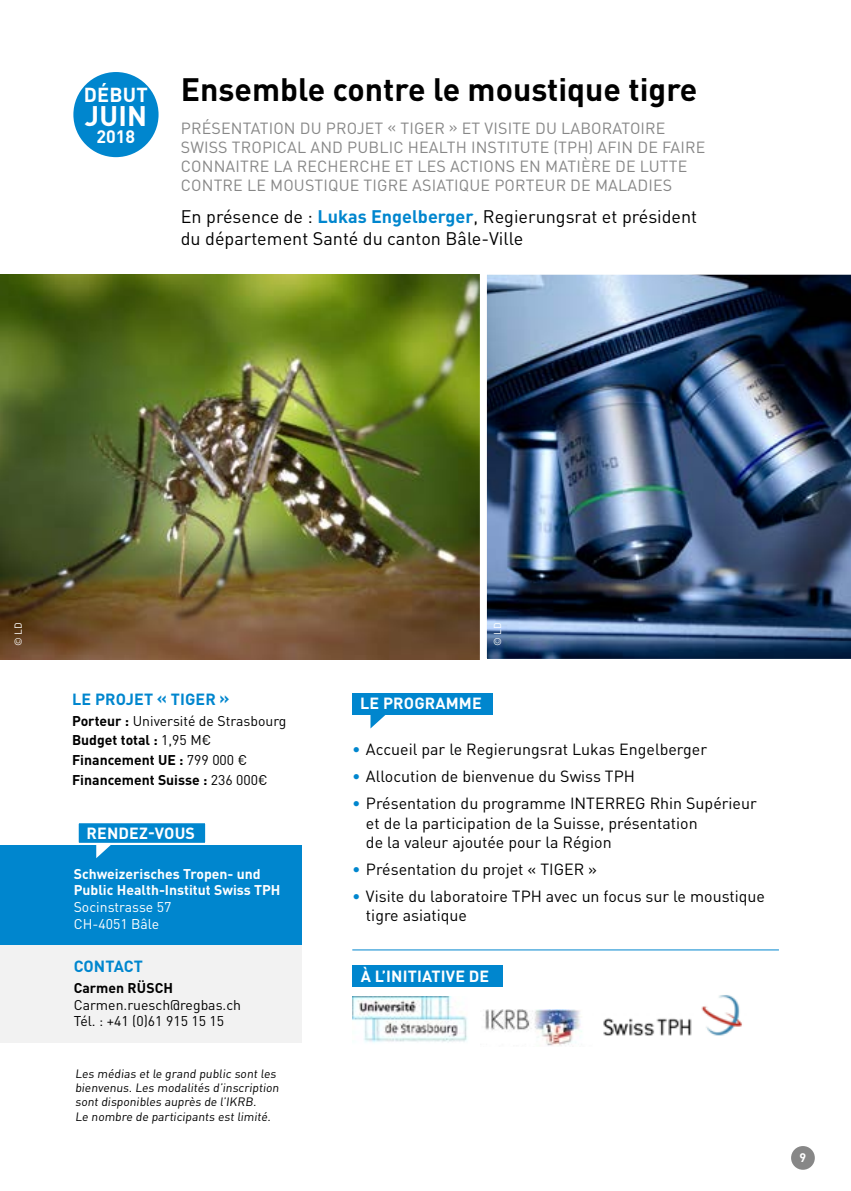
<style>
.page{position:relative;width:851px;height:1191px;background:#fff}
.page>*{position:absolute;margin:0;border:0;box-sizing:border-box;transform-origin:0 0}
.t1{font:700 32px "DIN Pro";color:#000}
.t2{font:700 28px "DIN Pro";color:#fff}
.t3{font:18px/21.6px "DIN Pro";color:#000}
.t4{font:700 17.8px "DIN Pro";color:#fff}
.t5{font:16px/19.2px "DIN Pro";color:#000}
.t6{font:16px/19.2px "DIN Pro";letter-spacing:.01em;color:#878787}
.t7{font:700 16px "DIN Pro";letter-spacing:.01em;color:#fff}
.t8{font:700 16px "DIN Pro";letter-spacing:.01em;color:#0086ce}
.t9{font:700 14px/19.6px "DIN Pro";color:#000}
.t10{font:700 14px/16.8px "DIN Pro";color:#fff}
.t11{font:14px/16.8px "DIN Pro";color:#000}
.t12{font:14px/16.8px "DIN Pro";color:#fff}
.t13{font:700 12.4px "DIN Pro";color:#fff}
.t14{font:12px/14.4px "DIN Pro";color:#000}
.t15{font:10px "DIN Pro";color:#fff}
.s1{font-size:20px;color:#fff}
.s2{font-weight:700;color:#0086ce}
.s3{font-weight:400}
.s4{color:#0086ce}
</style>
<div class="page">
<img style="left:0;top:275px;width:476px;height:384px">
<img style="left:476px;top:274px;width:374px;height:386px">
<div style="left:73px;top:72px;width:85px;height:85px;background:#0086ce;border-radius:50%"></div>
<div style="left:0;top:944px;width:301px;height:99px;background:#f2f2f2"></div>
<div style="left:0;top:844px;width:301px;height:100px;background:#0086ce"></div>
<div style="left:78px;top:822px;width:128px;height:21px;background:#0086ce"></div>
<div style="left:77px;top:822px;width:129px;height:22px;border:1px solid #fff"></div>
<svg style="left:96px;top:843px;width:16px;height:15px"></svg>
<div style="left:352px;top:693px;width:140px;height:21px;background:#0086ce"></div>
<svg style="left:370px;top:714px;width:16px;height:14px"></svg>
<hr style="left:352px;top:949px;width:426px;height:1px;background:#0086ce">
<div style="left:353px;top:965px;width:150px;height:21px;background:#0086ce"></div>
<img style="left:483px;top:1009px;width:99px;height:37px">
<img style="left:353px;top:996px;width:115px;height:47px">
<img style="left:603px;top:995px;width:139px;height:41px">
<div style="left:791px;top:1146px;width:23px;height:23px;background:#878787;border-radius:50%"></div>
<h1 class="t1" style="left:84px;top:67px;width:615px"><span class="s1">DÉBUT</span> Ensemble contre le moustique tigre</h1>
<h2 class="t2" style="left:85px;top:97px;width:64px">JUIN</h2>
<p class="t4" style="left:96px;top:124px;width:40px">2018</p>
<p class="t6" style="left:181px;top:117px;width:526px">PRÉSENTATION DU PROJET « TIGER » ET VISITE DU LABORATOIRE SWISS TROPICAL AND PUBLIC HEALTH INSTITUTE (TPH) AFIN DE FAIRE CONNAITRE LA RECHERCHE ET LES ACTIONS EN MATIÈRE DE LUTTE CONTRE LE MOUSTIQUE TIGRE ASIATIQUE PORTEUR DE MALADIES</p>
<p class="t3" style="left:181px;top:205px;width:518px">En présence de : <span class="s2">Lukas Engelberger</span>, Regierungsrat et président du département Santé du canton Bâle-Ville</p>
<p class="t15" style="left:11px;top:646px;width:25px;rotate:-90deg">© LD</p>
<p class="t15" style="left:490px;top:646px;width:25px;rotate:-90deg">© LD</p>
<p class="t8" style="left:72px;top:688px;width:159px">LE PROJET « TIGER »</p>
<p class="t9" style="left:72px;top:710px;width:216px">Porteur : <span class="s3">Université de Strasbourg<br></span>Budget total : <span class="s3">1,95 M€<br></span>Financement UE : <span class="s3">799 000 €<br></span>Financement Suisse : <span class="s3">236 000€</span></p>
<p class="t7" style="left:87px;top:822px;width:110px">RENDEZ-VOUS</p>
<p class="t10" style="left:74px;top:864px;width:208px">Schweizerisches Tropen- und<br>Public Health-Institut Swiss TPH</p>
<p class="t12" style="left:74px;top:898px;width:99px">Socinstrasse 57<br>CH-4051 Bâle</p>
<p class="t8" style="left:74px;top:955px;width:71px">CONTACT</p>
<p class="t9" style="left:74px;top:977px;width:101px">Carmen RÜSCH</p>
<p class="t11" style="left:74px;top:995px;width:169px">Carmen.ruesch@regbas.ch<br>Tél. : +41 (0)61 915 15 15</p>
<p class="t14" style="left:75px;top:1065px;width:207px">Les médias et le grand public sont les bienvenus. Les modalités d’inscription sont disponibles auprès de l’IKRB.<br>Le nombre de participants est limité.</p>
<p class="t7" style="left:360px;top:692px;width:123px">LE PROGRAMME</p>
<p class="t5" style="left:352px;top:739px;width:356px"><span class="s4">•</span> Accueil par le Regierungsrat Lukas Engelberger</p>
<p class="t5" style="left:352px;top:766px;width:284px"><span class="s4">•</span> Allocution de bienvenue du Swiss TPH</p>
<p class="t5" style="left:366px;top:793px;width:392px;text-indent:-14px"><span class="s4">•</span> Présentation du programme INTERREG Rhin Supérieur et de la participation de la Suisse, présentation<br>de la valeur ajoutée pour la Région</p>
<p class="t5" style="left:352px;top:858px;width:246px"><span class="s4">•</span> Présentation du projet « TIGER »</p>
<p class="t5" style="left:366px;top:885px;width:400px;text-indent:-14px"><span class="s4">•</span> Visite du laboratoire TPH avec un focus sur le moustique tigre asiatique</p>
<p class="t7" style="left:360px;top:965px;width:130px">À L’INITIATIVE DE</p>
<p class="t13" style="left:799px;top:1148px;width:8px">9</p>
</div>
